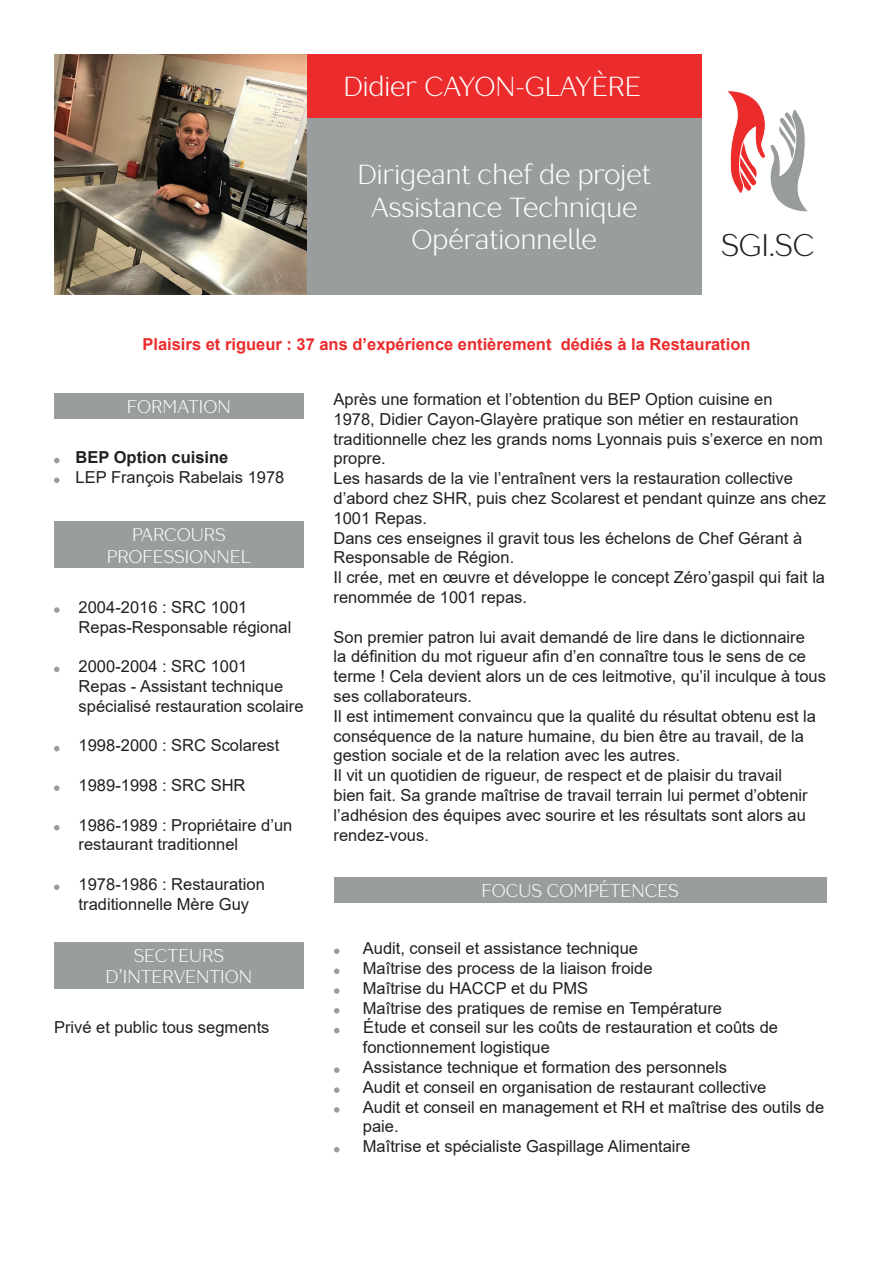
<style>
.page{position:relative;width:893px;height:1263px;background:#fff}
.page>*{position:absolute;margin:0;border:0;box-sizing:border-box;transform-origin:0 0}
.t1{font:300 30.75px "Lagu Sans";color:#231f20}
.t2{font:300 27px/32.4px "Lagu Sans";color:#fff;text-align:center}
.t3{font:300 18px/21.6px "Lagu Sans";color:#fff;text-align:center}
.t4{font:16.5px/19.8px "Arial";color:#231f20}
.t5{font:700 16.5px "Arial";color:#ec2b2c}
.t6{font:700 16.5px "Arial";color:#231f20}
</style>
<div class="page">
<img style="left:54px;top:54px;width:253px;height:241px">
<div style="left:307px;top:54px;width:395px;height:64px;background:#ec2b2c"></div>
<div style="left:307px;top:118px;width:395px;height:177px;background:#9a9d9e"></div>
<svg style="left:728px;top:90px;width:80px;height:122px"></svg>
<div style="left:54px;top:393px;width:250px;height:26px;background:#9a9d9e"></div>
<div style="left:334px;top:877px;width:493px;height:26px;background:#9a9d9e"></div>
<div style="left:54px;top:521px;width:250px;height:47px;background:#9a9d9e"></div>
<div style="left:54px;top:942px;width:250px;height:47px;background:#9a9d9e"></div>
<svg style="left:54px;top:458px;width:6px;height:5px"></svg>
<svg style="left:54px;top:477px;width:6px;height:6px"></svg>
<svg style="left:334px;top:948px;width:5px;height:6px"></svg>
<svg style="left:334px;top:968px;width:5px;height:6px"></svg>
<svg style="left:334px;top:988px;width:5px;height:6px"></svg>
<svg style="left:334px;top:1008px;width:5px;height:5px"></svg>
<svg style="left:334px;top:1028px;width:5px;height:5px"></svg>
<svg style="left:334px;top:1087px;width:5px;height:6px"></svg>
<svg style="left:334px;top:1067px;width:5px;height:6px"></svg>
<svg style="left:334px;top:1107px;width:5px;height:6px"></svg>
<svg style="left:334px;top:1147px;width:5px;height:5px"></svg>
<svg style="left:54px;top:607px;width:6px;height:6px"></svg>
<svg style="left:54px;top:666px;width:6px;height:6px"></svg>
<svg style="left:54px;top:746px;width:6px;height:5px"></svg>
<svg style="left:54px;top:785px;width:6px;height:6px"></svg>
<svg style="left:54px;top:825px;width:6px;height:5px"></svg>
<svg style="left:54px;top:884px;width:6px;height:6px"></svg>
<p class="t2" style="left:343px;top:68px;width:299px">Didier CAYON-GLAYÈRE</p>
<p class="t2" style="left:357px;top:156px;width:295px">Dirigeant chef de projet</p>
<p class="t2" style="left:371px;top:188px;width:268px">Assistance Technique<br>Opérationnelle</p>
<p class="t1" style="left:721px;top:220px;width:95px">SGI.SC</p>
<p class="t5" style="left:142px;top:332px;width:609px">Plaisirs et rigueur : 37 ans d’expérience entièrement dédiés à la Restauration</p>
<p class="t3" style="left:127px;top:394px;width:105px">FORMATION</p>
<p class="t6" style="left:76px;top:446px;width:154px">BEP Option cuisine</p>
<p class="t4" style="left:76px;top:467px;width:210px">LEP François Rabelais 1978</p>
<p class="t3" style="left:107px;top:522px;width:145px">PARCOURS<br>PROFESSIONNEL</p>
<p class="t4" style="left:79px;top:597px;width:214px">2004-2016 : SRC 1001<br>Repas-Responsable régional</p>
<p class="t4" style="left:79px;top:656px;width:226px">2000-2004 : SRC 1001<br>Repas - Assistant technique spécialisé restauration scolaire</p>
<p class="t4" style="left:79px;top:735px;width:202px">1998-2000 : SRC Scolarest</p>
<p class="t4" style="left:79px;top:775px;width:168px">1989-1998 : SRC SHR</p>
<p class="t4" style="left:79px;top:815px;width:215px">1986-1989 : Propriétaire d’un restaurant traditionnel</p>
<p class="t4" style="left:79px;top:874px;width:188px">1978-1986 : Restauration traditionnelle Mère Guy</p>
<p class="t3" style="left:106px;top:943px;width:148px">SECTEURS<br>D’INTERVENTION</p>
<p class="t4" style="left:54px;top:1017px;width:217px">Privé et public tous segments</p>
<p class="t4" style="left:334px;top:389px;width:491px">Après une formation et l’obtention du BEP Option cuisine en<br>1978, Didier Cayon-Glayère pratique son métier en restauration traditionnelle chez les grands noms Lyonnais puis s’exerce en nom propre.</p>
<p class="t4" style="left:334px;top:468px;width:494px">Les hasards de la vie l’entraînent vers la restauration collective d’abord chez SHR, puis chez Scolarest et pendant quinze ans chez<br>1001 Repas.</p>
<p class="t4" style="left:334px;top:528px;width:470px">Dans ces enseignes il gravit tous les échelons de Chef Gérant à<br>Responsable de Région.</p>
<p class="t4" style="left:334px;top:567px;width:493px">Il crée, met en œuvre et développe le concept Zéro’gaspil qui fait la renommée de 1001 repas.</p>
<p class="t4" style="left:334px;top:627px;width:494px">Son premier patron lui avait demandé de lire dans le dictionnaire<br>la définition du mot rigueur afin d’en connaître tous le sens de ce terme ! Cela devient alors un de ces leitmotive, qu’il inculque à tous ses collaborateurs.</p>
<p class="t4" style="left:334px;top:706px;width:484px">Il est intimement convaincu que la qualité du résultat obtenu est la conséquence de la nature humaine, du bien être au travail, de la gestion sociale et de la relation avec les autres.</p>
<p class="t4" style="left:334px;top:765px;width:476px">Il vit un quotidien de rigueur, de respect et de plaisir du travail bien fait. Sa grande maîtrise de travail terrain lui permet d’obtenir l’adhésion des équipes avec sourire et les résultats sont alors au rendez-vous.</p>
<p class="t3" style="left:481px;top:878px;width:199px">FOCUS COMPÉTENCES</p>
<p class="t4" style="left:363px;top:938px;width:277px">Audit, conseil et assistance technique</p>
<p class="t4" style="left:363px;top:958px;width:291px">Maîtrise des process de la liaison froide</p>
<p class="t4" style="left:363px;top:978px;width:227px">Maîtrise du HACCP et du PMS</p>
<p class="t4" style="left:363px;top:998px;width:361px">Maîtrise des pratiques de remise en Température</p>
<p class="t4" style="left:363px;top:1017px;width:417px">Étude et conseil sur les coûts de restauration et coûts de fonctionnement logistique</p>
<p class="t4" style="left:363px;top:1057px;width:366px">Assistance technique et formation des personnels</p>
<p class="t4" style="left:363px;top:1077px;width:405px">Audit et conseil en organisation de restaurant collective</p>
<p class="t4" style="left:363px;top:1097px;width:463px">Audit et conseil en management et RH et maîtrise des outils de paie.</p>
<p class="t4" style="left:363px;top:1136px;width:329px">Maîtrise et spécialiste Gaspillage Alimentaire</p>
</div>
